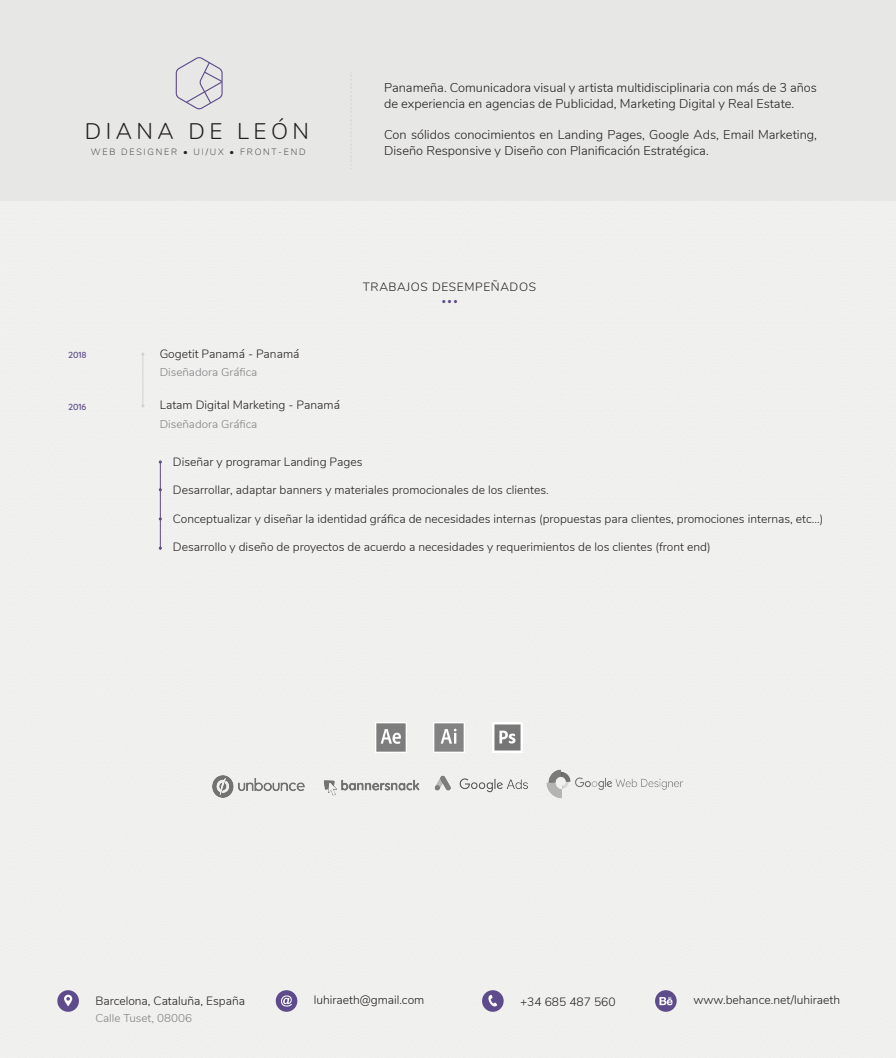
<style>
.page{position:relative;width:896px;height:1058px;background:#fff}
.page>*{position:absolute;margin:0;border:0;box-sizing:border-box;transform-origin:0 0}
.t1{font:300 22.5px "Nunito";letter-spacing:.2em;color:#231f20}
.t2{font:300 12.75px/15.8px "Nunito";color:#231f20}
.t3{font:300 12px "Nunito";color:#231f20}
.t4{font:300 12px "Nunito";letter-spacing:.05em;color:#231f20}
.t5{font:300 11.25px "Nunito";color:#808184}
.t6{font:200 9px "Nunito";letter-spacing:.2em;color:#231f20}
.t7{font:500 9px "Quicksand";color:#5e4b8b}
.t8{font:200 9px "Nunito";color:#5e4b8b;scale:.91 1}
</style>
<div class="page">
<div style="left:0;top:200px;width:895px;height:857px;background:#f0f0ee"></div>
<div style="left:0;top:0;width:895px;height:200px;background:#e7e7e5"></div>
<div style="left:57px;top:990px;width:22px;height:21px;background:#5e4b8b;border-radius:50%"></div>
<svg style="left:64px;top:994px;width:8px;height:12px"></svg>
<svg style="left:66px;top:996px;width:4px;height:4px"></svg>
<div style="left:275px;top:990px;width:22px;height:21px;background:#5e4b8b;border-radius:50%"></div>
<svg style="left:281px;top:995px;width:11px;height:11px"></svg>
<div style="left:482px;top:990px;width:21px;height:21px;background:#5e4b8b;border-radius:50%"></div>
<svg style="left:488px;top:995px;width:9px;height:11px"></svg>
<svg style="left:654px;top:990px;width:22px;height:21px"></svg>
<svg style="left:659px;top:996px;width:13px;height:9px"></svg>
<svg style="left:176px;top:57px;width:46px;height:52px"></svg>
<hr style="left:142px;top:353px;width:1px;height:53px;background:#d2d1d6">
<hr style="left:160px;top:461px;width:1px;height:88px;background:#5e4b8b">
<img style="left:212px;top:775px;width:92px;height:21px">
<img style="left:492px;top:722px;width:30px;height:30px">
<img style="left:433px;top:722px;width:31px;height:30px">
<img style="left:375px;top:722px;width:31px;height:30px">
<img style="left:317px;top:759px;width:107px;height:53px">
<img style="left:426px;top:766px;width:111px;height:35px">
<img style="left:544px;top:767px;width:140px;height:33px">
<h1 class="t1" style="left:85px;top:115px;width:226px">DIANA DE LEÓN</h1>
<p class="t6" style="left:91px;top:145px;width:216px">WEB DESIGNER • UI/UX • FRONT-END</p>
<p class="t2" style="left:384px;top:79px;width:434px">Panameña. Comunicadora visual y artista multidisciplinaria con más de 3 años de experiencia en agencias de Publicidad, Marketing Digital y Real Estate.</p>
<p class="t2" style="left:384px;top:126px;width:434px">Con sólidos conocimientos en Landing Pages, Google Ads, Email Marketing,<br>Diseño Responsive y Diseño con Planificación Estratégica.</p>
<p class="t7" style="left:68px;top:348px;width:20px">2018</p>
<p class="t7" style="left:68px;top:399px;width:20px">2016</p>
<p class="t3" style="left:160px;top:345px;width:141px">Gogetit Panamá - Panamá</p>
<p class="t5" style="left:160px;top:363px;width:99px">Diseñadora Gráfica</p>
<p class="t3" style="left:160px;top:396px;width:182px">Latam Digital Marketing - Panamá</p>
<p class="t5" style="left:160px;top:416px;width:99px">Diseñadora Gráfica</p>
<p class="t4" style="left:363px;top:278px;width:174px">TRABAJOS DESEMPEÑADOS</p>
<p class="t8" style="left:441px;top:294px;width:19px">•••</p>
<p class="t3" style="left:173px;top:452px;width:191px">Diseñar y programar Landing Pages</p>
<p class="t3" style="left:173px;top:481px;width:377px">Desarrollar, adaptar banners y materiales promocionales de los clientes.</p>
<p class="t3" style="left:173px;top:509px;width:651px">Conceptualizar y diseñar la identidad gráfica de necesidades internas (propuestas para clientes, promociones internas, etc...)</p>
<p class="t3" style="left:173px;top:538px;width:539px">Desarrollo y diseño de proyectos de acuerdo a necesidades y requerimientos de los clientes (front end)</p>
<p class="t3" style="left:95px;top:992px;width:151px">Barcelona, Cataluña, España</p>
<p class="t3" style="left:313px;top:990px;width:112px">luhiraeth@gmail.com</p>
<p class="t5" style="left:95px;top:1009px;width:98px">Calle Tuset, 08006</p>
<p class="t3" style="left:520px;top:992px;width:97px">+34 685 487 560</p>
<p class="t3" style="left:693px;top:990px;width:148px">www.behance.net/luhiraeth</p>
</div>
